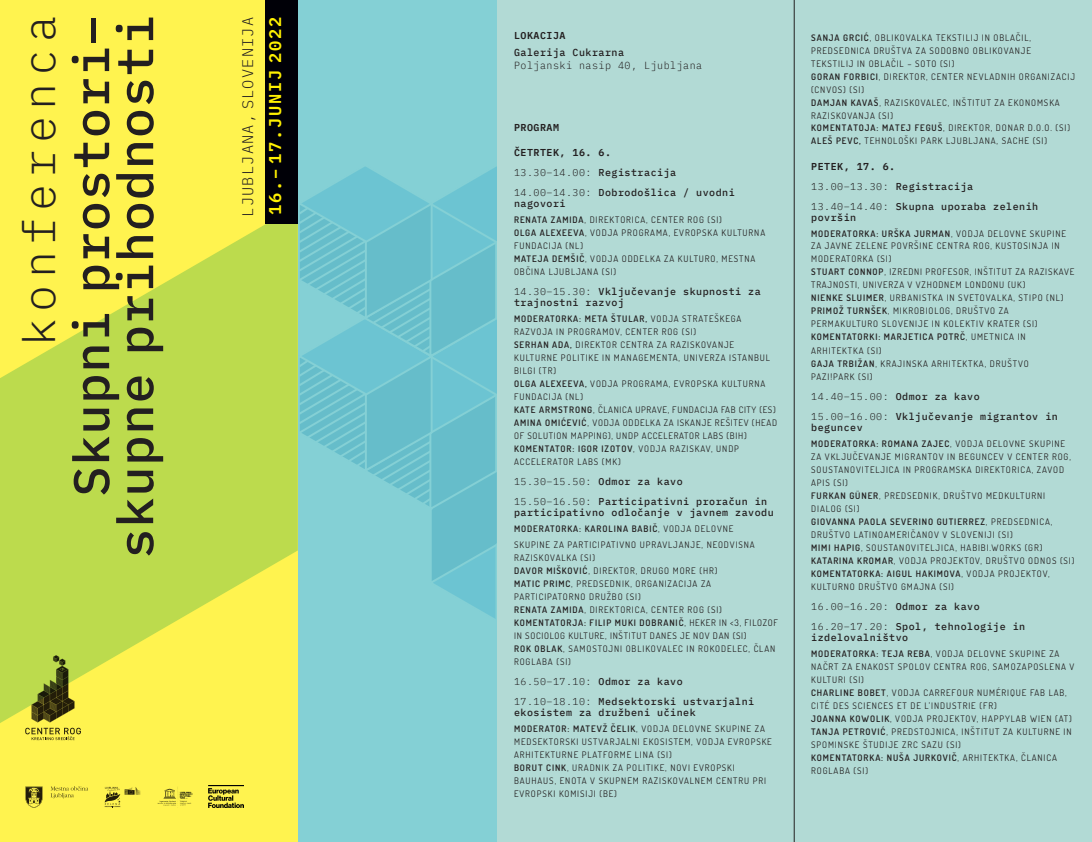
<style>
.page{position:relative;width:1092px;height:842px;background:#fff}
.page>*{position:absolute;margin:0;border:0;box-sizing:border-box;transform-origin:0 0}
.t1{font:500 50px/44px "IBM Plex Mono";letter-spacing:.02em;color:#231f20;text-align:right}
.t2{font:300 45px "IBM Plex Mono";letter-spacing:.15em;color:#231f20}
.t3{font:600 17px "IBM Plex Mono";letter-spacing:.1em;color:#fff101}
.t4{font:300 15.3px "IBM Plex Mono";letter-spacing:.08em;color:#231f20}
.t5{font:300 10.3px "IBM Plex Mono";letter-spacing:.05em;color:#231f20}
.t6{font:500 10.3px "IBM Plex Mono";letter-spacing:.05em;color:#231f20}
.t7{font:500 10px/20px "IBM Plex Mono";letter-spacing:.05em;color:#231f20}
.t8{font:600 10px "IBM Plex Mono";letter-spacing:.05em;color:#231f20}
.t9{font:9px/13px "Dosis";letter-spacing:.1em;color:#231f20}
.s1{font-weight:600}
.s2{font-weight:300}
.s3{font-style:inherit}
</style>
<div class="page">
<div style="left:0;top:0;width:298px;height:842px;background:#fff34f"></div>
<svg style="left:0;top:224px;width:297px;height:499px;fill:#bcdb4d"></svg>
<div style="left:265px;top:0;width:33px;height:224px;background:#000007"></div>
<img style="left:209px;top:786px;width:34px;height:21px">
<svg style="left:105px;top:787px;width:35px;height:20px"></svg>
<img style="left:157px;top:787px;width:36px;height:19px">
<svg style="left:51px;top:786px;width:37px;height:13px"></svg>
<svg style="left:25px;top:787px;width:18px;height:21px"></svg>
<svg style="left:25px;top:728px;width:56px;height:12px"></svg>
<svg style="left:31px;top:655px;width:44px;height:67px;background:#7f892f"></svg>
<div style="left:298px;top:0;width:297px;height:842px;background:#84d0d5"></div>
<svg style="left:297px;top:167px;width:200px;height:452px"></svg>
<div style="left:497px;top:0;width:297px;height:842px;background:#b2dad5"></div>
<div style="left:794px;top:0;width:297px;height:842px;background:#b2dad5"></div>
<hr style="left:794px;top:0;width:1px;height:842px;background:#231f20">
<h2 class="t2" style="left:5px;top:346px;width:332px;rotate:-90deg">konferenca</h2>
<h1 class="t1" style="left:65px;top:558px;width:545px;rotate:-90deg">Skupni prostori– skupne prihodnosti</h1>
<h3 class="t4" style="left:236px;top:217px;width:201px;rotate:-90deg">LJUBLJANA, SLOVENIJA</h3>
<h3 class="t3" style="left:262px;top:215px;width:200px;rotate:-90deg">16.– 17.JUNIJ 2022</h3>
<p class="t8" style="left:514px;top:28px;width:53px">LOKACIJA</p>
<p class="t6" style="left:514px;top:44px;width:111px">Galerija Cukrarna</p>
<p class="t5" style="left:514px;top:57px;width:190px">Poljanski nasip 40, Ljubljana</p>
<p class="t8" style="left:514px;top:119px;width:46px">PROGRAM</p>
<p class="t7" style="left:514px;top:142px;width:222px"><span class="s1">ČETRTEK, 16. 6.<br></span><span class="s2">13.30–14.00:</span> Registracija<br><span class="s2">14.00–14.30:</span> Dobrodošlica / uvodni</p>
<p class="t7" style="left:514px;top:193px;width:53px">nagovori</p>
<p class="t9" style="left:514px;top:213px;width:253px"><span class="s1">RENATA ZAMIDA</span>, DIREKTORICA, CENTER ROG (SI)<br><span class="s1">OLGA ALEXEEVA</span>, VODJA PROGRAMA, EVROPSKA KULTURNA FUNDACIJA (NL)<br><span class="s1">MATEJA DEMŠIČ</span>, VODJA ODDELKA ZA KULTURO, MESTNA OBČINA LJUBLJANA (SI)</p>
<p class="t7" style="left:514px;top:285px;width:248px;line-height:11px"><span class="s2">14.30–15.30:</span> Vključevanje skupnosti za trajnostni razvoj</p>
<p class="t9" style="left:514px;top:312px;width:264px"><span class="s1">MODERATORKA: META ŠTULAR,</span> VODJA STRATEŠKEGA RAZVOJA IN PROGRAMOV, CENTER ROG (SI)<br><span class="s1">SERHAN ADA,</span> DIREKTOR CENTRA ZA RAZISKOVANJE KULTURNE POLITIKE IN MANAGEMENTA, UNIVERZA ISTANBUL BILGI (TR)<br><span class="s1">OLGA ALEXEEVA,</span> VODJA PROGRAMA, EVROPSKA KULTURNA FUNDACIJA (NL)<br><span class="s1">KATE ARMSTRONG</span>, ČLANICA UPRAVE, FUNDACIJA FAB CITY (ES)<br><span class="s1">AMINA OMIĆEVIĆ</span>, VODJA ODDELKA ZA ISKANJE REŠITEV (HEAD OF SOLUTION MAPPING), UNDP ACCELERATOR LABS (BIH)<br><span class="s1">KOMENTATOR: IGOR IZOTOV</span>, VODJA RAZISKAV, UNDP ACCELERATOR LABS (MK)</p>
<p class="t7" style="left:514px;top:471px;width:255px"><span class="s2">15.30–15.50:</span> Odmor za kavo<br><span class="s2">15.50–16.50:</span> Participativni proračun in</p>
<p class="t7" style="left:514px;top:502px;width:261px">participativno odločanje v javnem zavodu</p>
<p class="t9" style="left:514px;top:521px;width:242px;line-height:16px"><span class="s1">MODERATORKA: KAROLINA BABIČ</span>, VODJA DELOVNE<br>SKUPINE ZA PARTICIPATIVNO UPRAVLJANJE, NEODVISNA</p>
<p class="t9" style="left:514px;top:551px;width:265px">RAZISKOVALKA (SI)<br><span class="s1">DAVOR MIŠKOVIĆ</span>, DIREKTOR, DRUGO MORE (HR)<br><span class="s1">MATIC PRIMC</span>, PREDSEDNIK, ORGANIZACIJA ZA PARTICIPATORNO DRUŽBO (SI)<br><span class="s1">RENATA ZAMIDA</span>, DIREKTORICA, CENTER ROG (SI)<br><span class="s1">KOMENTATORJA: FILIP MUKI DOBRANIČ</span>, HEKER IN &lt;3, FILOZOF IN SOCIOLOG KULTURE, INŠTITUT DANES JE NOV DAN (SI)<br><span class="s1">ROK OBLAK</span>, SAMOSTOJNI OBLIKOVALEC IN ROKODELEC, ČLAN ROGLABA (SI)</p>
<p class="t7" style="left:514px;top:671px;width:242px"><span class="s2">16.50–17.10:</span> Odmor za kavo<br><span class="s2">17.10–18.10:</span> Medsektorski ustvarjalni</p>
<p class="t7" style="left:514px;top:702px;width:183px">ekosistem za družbeni učinek</p>
<p class="t9" style="left:514px;top:722px;width:259px"><span class="s1">MODERATOR: MATEVŽ ČELIK</span>, VODJA DELOVNE SKUPINE ZA MEDSEKTORSKI USTVARJALNI EKOSISTEM, VODJA EVROPSKE ARHITEKTURNE PLATFORME LINA (SI)<br><span class="s1">BORUT CINK</span>, URADNIK ZA POLITIKE, NOVI EVROPSKI BAUHAUS, ENOTA V SKUPNEM RAZISKOVALNEM CENTRU PRI EVROPSKI KOMISIJI (BE)</p>
<p class="t9" style="left:811px;top:30px;width:265px"><span class="s1">SANJA GRCIĆ</span>, OBLIKOVALKA TEKSTILIJ IN OBLAČIL, PREDSEDNICA DRUŠTVA ZA SODOBNO OBLIKOVANJE TEKSTILIJ IN OBLAČIL – SOTO (SI)<br><span class="s1">GORAN FORBICI</span>, DIREKTOR, CENTER NEVLADNIH ORGANIZACIJ (CNVOS) (SI)<br><span class="s1">DAMJAN KAVAŠ</span>, RAZISKOVALEC, INŠTITUT ZA EKONOMSKA RAZISKOVANJA (SI)<br><span class="s1">KOMENTATOJA: MATEJ FEGUŠ</span>, DIREKTOR, DONAR D.O.O. (SI)<br><span class="s1">ALEŠ PEVC,</span> TEHNOLOŠKI PARK LJUBLJANA<span class="s3">, SACHE (SI)</span></p>
<p class="t7" style="left:811px;top:155px;width:228px"><span class="s1">PETEK, 17. 6.<br></span><span class="s2">13.00–13.30:</span> Registracija<br><span class="s2">13.40–14.40:</span> Skupna uporaba zelenih</p>
<p class="t7" style="left:811px;top:206px;width:46px">površin</p>
<p class="t9" style="left:811px;top:227px;width:265px"><span class="s1">MODERATORKA: URŠKA JURMAN</span>, VODJA DELOVNE SKUPINE ZA JAVNE ZELENE POVRŠINE CENTRA ROG, KUSTOSINJA IN MODERATORKA (SI)<br><span class="s1">STUART CONNOP</span>, IZREDNI PROFESOR, INŠTITUT ZA RAZISKAVE TRAJNOSTI, UNIVERZA V VZHODNEM LONDONU (UK)<br><span class="s1">NIENKE SLUIMER</span>, URBANISTKA IN SVETOVALKA, STIPO (NL)<br><span class="s1">PRIMOŽ TURNŠEK</span>, MIKROBIOLOG, DRUŠTVO ZA PERMAKULTURO SLOVENIJE IN KOLEKTIV KRATER (SI)</p>
<p class="t9" style="left:811px;top:330px;width:219px"><span class="s1">KOMENTATORKI: MARJETICA POTRČ</span>, UMETNICA IN<br>ARHITEKTKA (SI)<br><span class="s1">GAJA TRBIŽAN</span>, KRAJINSKA ARHITEKTKA, DRUŠTVO<br>PAZI!PARK (SI)</p>
<p class="t7" style="left:811px;top:385px;width:248px"><span class="s2">14.40–15.00:</span> Odmor za kavo<br><span class="s2">15.00–16.00:</span> Vključevanje migrantov in</p>
<p class="t7" style="left:811px;top:416px;width:53px">beguncev</p>
<p class="t9" style="left:811px;top:437px;width:265px"><span class="s1">MODERATORKA: ROMANA ZAJEC</span>, VODJA DELOVNE SKUPINE ZA VKLJUČEVANJE MIGRANTOV IN BEGUNCEV V CENTER ROG, SOUSTANOVITELJICA IN PROGRAMSKA DIREKTORICA, ZAVOD APIS (SI)<br><span class="s1">FURKAN GÜNER</span>, PREDSEDNIK, DRUŠTVO MEDKULTURNI DIALOG (SI)<br><span class="s1">GIOVANNA PAOLA SEVERINO GUTIERREZ</span>, PREDSEDNICA, DRUŠTVO LATINOAMERIČANOV V SLOVENIJI (SI)<br><span class="s1">MIMI HAPIG</span>, SOUSTANOVITELJICA, HABIBI.WORKS (GR)<br><span class="s1">KATARINA KROMAR</span>, VODJA PROJEKTOV, DRUŠTVO ODNOS (SI)<br><span class="s1">KOMENTATORKA: AIGUL HAKIMOVA</span>, VODJA PROJEKTOV, KULTURNO DRUŠTVO GMAJNA (SI)</p>
<p class="t7" style="left:811px;top:595px;width:216px"><span class="s2">16.00–16.20:</span> Odmor za kavo<br><span class="s2">16.20–17.20:</span> Spol, tehnologije in</p>
<p class="t7" style="left:811px;top:626px;width:98px">izdelovalništvo</p>
<p class="t9" style="left:811px;top:647px;width:265px"><span class="s1">MODERATORKA: TEJA REBA</span>, VODJA DELOVNE SKUPINE ZA NAČRT ZA ENAKOST SPOLOV CENTRA ROG, SAMOZAPOSLENA V KULTURI (SI)<br><span class="s1">CHARLINE BOBET</span>, VODJA CARREFOUR NUMÉRIQUE FAB LAB, CITÉ DES SCIENCES ET DE L’INDUSTRIE (FR)<br><span class="s1">JOANNA KOWOLIK</span>, VODJA PROJEKTOV, HAPPYLAB WIEN (AT)<br><span class="s1">TANJA PETROVIĆ</span>, PREDSTOJNICA, INŠTITUT ZA KULTURNE IN SPOMINSKE ŠTUDIJE ZRC SAZU (SI)<br><span class="s1">KOMENTATORKA: NUŠA JURKOVIČ</span>, ARHITEKTKA, ČLANICA ROGLABA (SI)</p>
</div>
